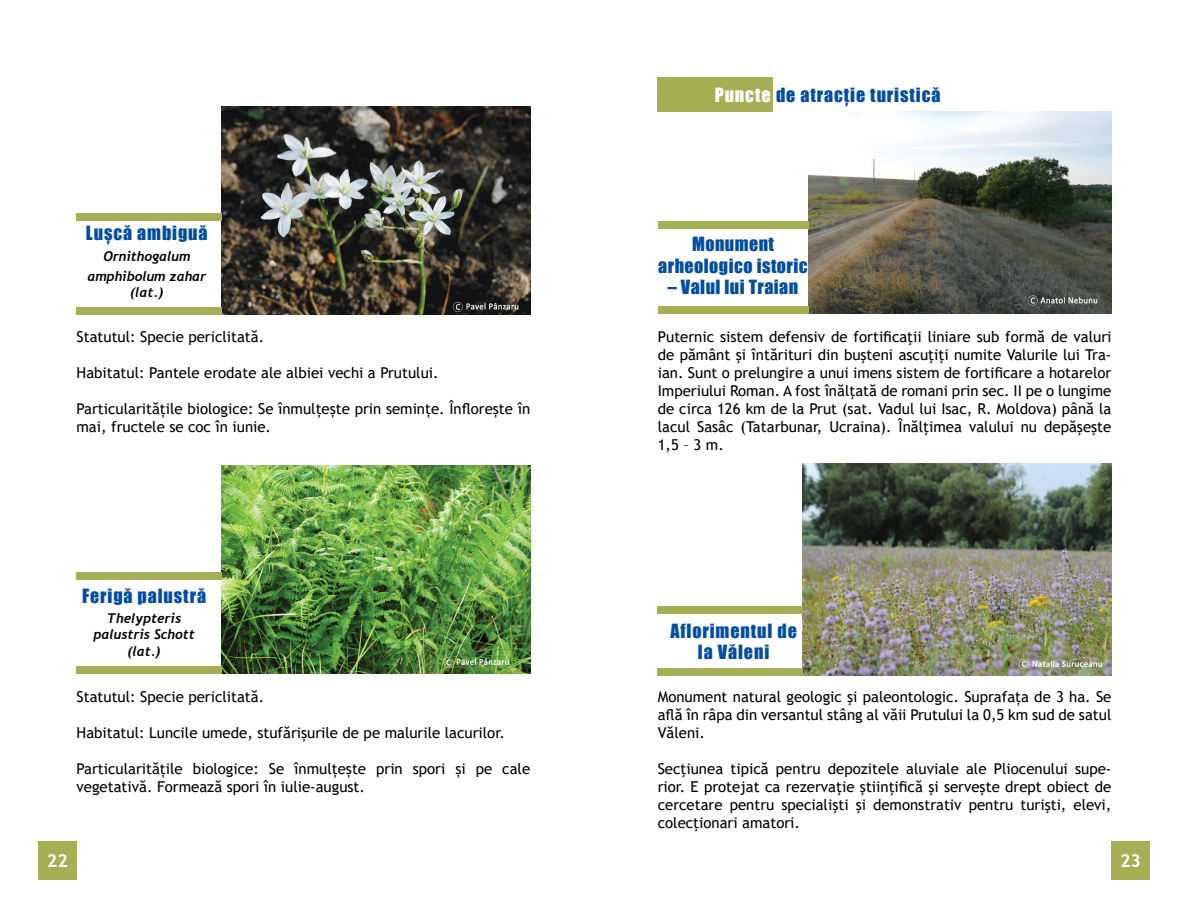
<style>
.page{position:relative;width:1188px;height:918px;background:#fff}
.page>*{position:absolute;margin:0;border:0;box-sizing:border-box;transform-origin:0 0}
.t1{font:18px/21.6px "Impact";letter-spacing:.05em;color:#034ea2;text-align:center}
.t2{font:18px/21.6px "Impact";letter-spacing:.025em;color:#034ea2;text-align:center}
.t3{font:700 18px "Trebuchet MS";color:#fff}
.t4{font:15px/18px "Trebuchet MS";color:#000;text-align:justify}
.t5{font:italic 700 13.5px/16.2px "Trebuchet";color:#000;text-align:center}
.s1{color:#fff}
</style>
<div class="page">
<div style="left:1111px;top:841px;width:39px;height:39px;background:#a7af55"></div>
<div style="left:38px;top:841px;width:39px;height:39px;background:#a7af55"></div>
<img style="left:808px;top:111px;width:303px;height:203px">
<img style="left:222px;top:465px;width:308px;height:209px">
<img style="left:222px;top:106px;width:308px;height:208px">
<div style="left:77px;top:307px;width:145px;height:8px;background:#a7af55"></div>
<div style="left:77px;top:213px;width:145px;height:8px;background:#a7af55"></div>
<div style="left:77px;top:666px;width:145px;height:8px;background:#a7af55"></div>
<div style="left:77px;top:572px;width:145px;height:8px;background:#a7af55"></div>
<img style="left:803px;top:463px;width:308px;height:213px">
<div style="left:658px;top:669px;width:145px;height:7px;background:#a7af55"></div>
<div style="left:658px;top:607px;width:145px;height:7px;background:#a7af55"></div>
<div style="left:658px;top:77px;width:115px;height:34px;background:#a7af55"></div>
<div style="left:658px;top:306px;width:150px;height:8px;background:#a7af55"></div>
<div style="left:658px;top:221px;width:150px;height:8px;background:#a7af55"></div>
<p class="t1" style="left:86px;top:222px;width:123px">Lușcă ambiguă</p>
<p class="t5" style="left:87px;top:246px;width:120px;line-height:20.4px">Ornithogalum amphibolum zahar</p>
<p class="t5" style="left:130px;top:284px;width:35px">(lat.)</p>
<p class="t4" style="left:77px;top:328px;width:189px">Statutul: Specie periclitată.</p>
<p class="t4" style="left:77px;top:364px;width:364px">Habitatul: Pantele erodate ale albiei vechi a Prutului.</p>
<p class="t4" style="left:77px;top:400px;width:455px">Particularitățile biologice: Se înmulțește prin semințe. Înflorește în mai, fructele se coc în iunie.</p>
<p class="t1" style="left:82px;top:584px;width:126px">Ferigă palustră</p>
<p class="t5" style="left:93px;top:610px;width:103px">Thelypteris palustris Schott (lat.)</p>
<p class="t4" style="left:77px;top:688px;width:189px">Statutul: Specie periclitată.</p>
<p class="t4" style="left:77px;top:724px;width:430px">Habitatul: Luncile umede, stufărișurile de pe malurile lacurilor.</p>
<p class="t4" style="left:77px;top:760px;width:455px">Particularitățile biologice: Se înmulțește prin spori și pe cale vegetativă. Formează spori în iulie-august.</p>
<p class="t1" style="left:715px;top:83px;width:227px"><span class="s1">Puncte</span> de atracție turistică</p>
<p class="t2" style="left:658px;top:233px;width:151px">Monument arheologico istoric</p>
<p class="t2" style="left:668px;top:276px;width:132px">– Valul lui Traian</p>
<p class="t4" style="left:658px;top:328px;width:455px">Puternic sistem defensiv de fortificaţii liniare sub formă de valuri de pământ şi întărituri din buşteni ascuţiţi numite Valurile lui Tra&shy;ian. Sunt o prelungire a unui imens sistem de fortificare a hotarelor Imperiului Roman. A fost înălţată de romani prin sec. II pe o lungime de circa 126 km de la Prut (sat. Vadul lui Isac, R. Moldova) până la lacul Sasâc (Tatarbunar, Ucraina). Înălţimea valului nu depăşeşte 1,5 – 3 m.</p>
<p class="t1" style="left:670px;top:619px;width:128px">Aflorimentul de la Văleni</p>
<p class="t4" style="left:658px;top:688px;width:455px">Monument natural geologic şi paleontologic. Suprafața de 3 ha. Se află în râpa din versantul stâng al văii Prutului la 0,5 km sud de satul Văleni.</p>
<p class="t4" style="left:658px;top:760px;width:455px">Secţiunea tipică pentru depozitele aluviale ale Pliocenului supe&shy;rior. E protejat ca rezervaţie ştiinţifică şi serveşte drept obiect de cercetare pentru specialişti şi demonstrativ pentru turişti, elevi, colecţionari amatori.</p>
<p class="t3" style="left:47px;top:850px;width:23px">22</p>
<p class="t3" style="left:1120px;top:850px;width:23px">23</p>
</div>
